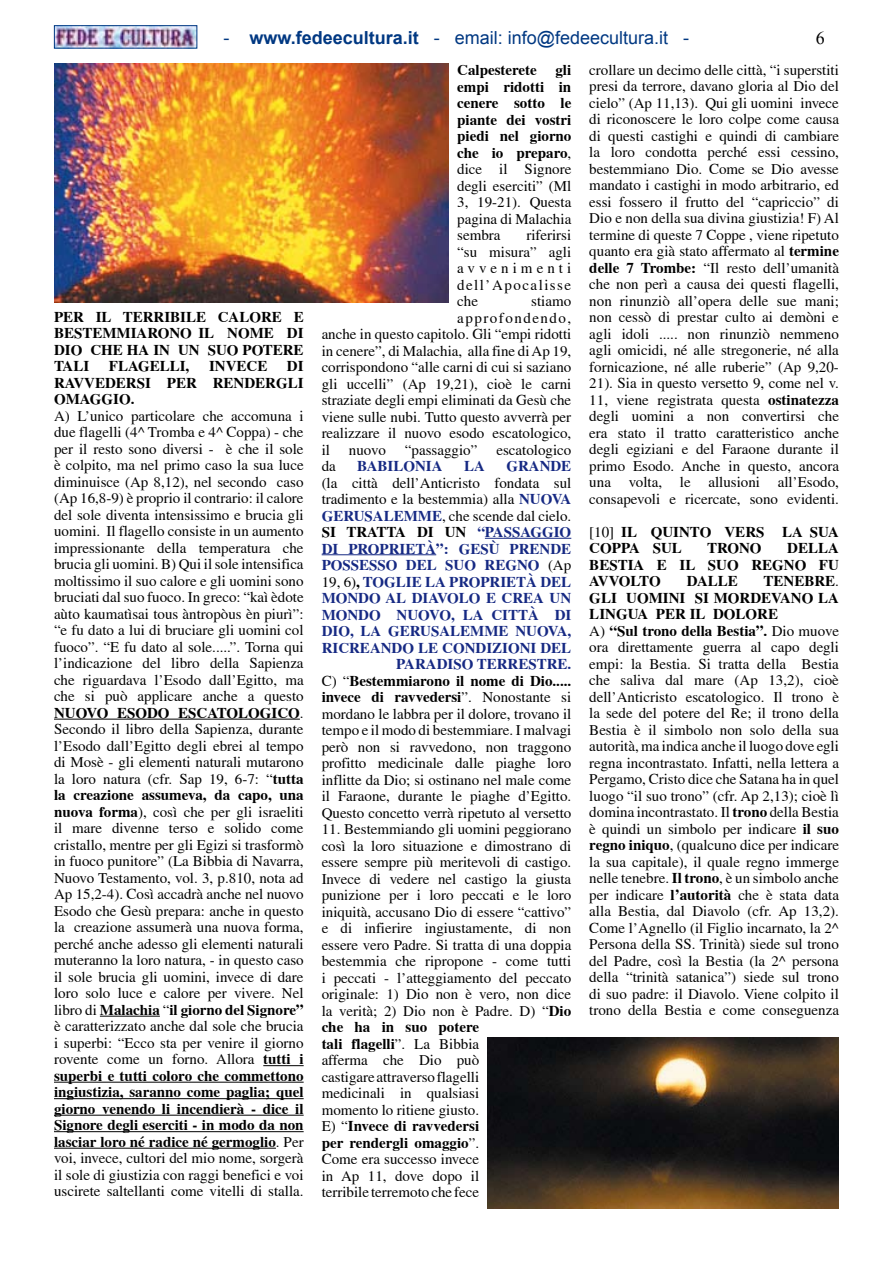
<style>
.page{position:relative;width:893px;height:1263px;background:#fff}
.page>*{position:absolute;margin:0;border:0;box-sizing:border-box;transform-origin:0 0}
.t1{font:18px "Arial";color:#003882}
.t2{font:15px/16.5px "Times";color:#000;text-align:justify}
.t3{font:700 15px/16.5px "Times";color:#000;text-align:justify}
.t4{font:700 15px "Times";color:#162983}
.t5{font:15px "Times";letter-spacing:.1em;color:#000}
.s1{font-weight:700}
.s2{font-weight:400}
.s3{font-weight:700;color:#162983}
</style>
<div class="page">
<img style="left:56px;top:27px;width:139px;height:20px">
<div style="left:54px;top:25px;width:143px;height:24px;border:1px solid #003882"></div>
<hr style="left:54px;top:719px;width:246px;height:1px;background:#000">
<hr style="left:100px;top:1016px;width:60px;height:1px;background:#000">
<hr style="left:263px;top:1065px;width:41px;height:1px;background:#000">
<hr style="left:54px;top:1082px;width:250px;height:1px;background:#000">
<hr style="left:54px;top:1098px;width:250px;height:1px;background:#000">
<hr style="left:54px;top:1115px;width:250px;height:1px;background:#000">
<hr style="left:54px;top:1131px;width:250px;height:1px;background:#000">
<hr style="left:54px;top:1148px;width:222px;height:1px;background:#000">
<hr style="left:485px;top:538px;width:86px;height:1px;background:#162983">
<hr style="left:322px;top:554px;width:114px;height:1px;background:#162983">
<img style="left:54px;top:64px;width:395px;height:239px">
<img style="left:488px;top:1037px;width:351px;height:172px">
<p class="t1" style="left:223px;top:26px;width:467px">- <span class="s1">www.fedeecultura.it</span> - email: info@fedeecultura.it -</p>
<p class="t3" style="left:54px;top:308px;width:251px">PER IL TERRIBILE CALORE E BESTEMMIARONO IL NOME DI DIO CHE HA IN UN SUO POTERE TALI</p>
<p class="t3" style="left:109px;top:358px;width:82px">FLAGELLI,</p>
<p class="t3" style="left:209px;top:358px;width:60px">INVECE</p>
<p class="t3" style="left:54px;top:358px;width:251px;text-indent:233px">DI RAVVEDERSI PER RENDERGLI OMAGGIO.</p>
<p class="t2" style="left:54px;top:407px;width:251px">A) L’unico particolare che accomuna i due flagelli (4^ Tromba e 4^ Coppa) - che per il resto sono diversi - è che il sole è colpito, ma nel primo caso la sua luce diminuisce (Ap 8,12), nel secondo caso (Ap 16,8-9) è proprio il contrario: il calore del sole diventa intensissimo e brucia gli uomini. Il flagello consiste in un aumento impressionante della temperatura che brucia gli uomini. B) Qui il sole intensifica moltissimo il suo calore e gli uomini sono bruciati dal suo fuoco. In greco: “kaì èdote aùto kaumatìsai tous àntropòus èn piurì”: “e fu dato a lui di bruciare gli uomini col fuoco”. “E fu dato al sole.....”. Torna qui l’indicazione del libro della Sapienza che riguardava l’Esodo dall’Egitto, ma che si può applicare anche a questo <span class="s1">NUOVO ESODO ESCATOLOGICO</span>.<br>Secondo il libro della Sapienza, durante l’Esodo dall’Egitto degli ebrei al tempo di Mosè - gli elementi naturali mutarono la loro natura (cfr. Sap 19, 6-7: “<span class="s1">tutta la creazione assumeva, da capo, una nuova forma</span>), così che per gli israeliti il mare divenne terso e solido come cristallo, mentre per gli Egizi si trasformò in fuoco punitore” (La Bibbia di Navarra, Nuovo Testamento, vol. 3, p.810, nota ad Ap 15,2-4). Così accadrà anche nel nuovo Esodo che Gesù prepara: anche in questo la creazione assumerà una nuova forma, perché anche adesso gli elementi naturali muteranno la loro natura, - in questo caso il sole brucia gli uomini, invece di dare loro solo luce e calore per vivere. Nel libro di <span class="s1">Malachia</span> “<span class="s1">il giorno del Signore” </span>è caratterizzato anche dal sole che brucia i superbi: “Ecco sta per venire il giorno rovente come un forno. Allora <span class="s1">tutti i superbi e tutti coloro che commettono ingiustizia, saranno come paglia; quel giorno venendo li incendierà - dice il Signore degli eserciti - in modo da non lasciar loro né radice né germoglio</span>. Per voi, invece, cultori del mio nome, sorgerà il sole di giustizia con raggi benefici e voi uscirete saltellanti come vitelli di stalla.</p>
<p class="t3" style="left:457px;top:61px;width:116px">Calpesterete gli empi ridotti in cenere sotto le piante dei vostri piedi nel giorno che io preparo<span class="s2">, dice il Signore degli eserciti” (Ml 3, 19-21). Questa pagina di Malachia sembra</span></p>
<p class="t2" style="left:457px;top:227px;width:116px;text-indent:69px">riferirsi “su misura” agli avvenimenti dell’Apocalisse che</p>
<p class="t2" style="left:531px;top:293px;width:42px">stiamo</p>
<p class="t5" style="left:457px;top:309px;width:116px">approfondendo,</p>
<p class="t2" style="left:322px;top:326px;width:251px">anche in questo capitolo. Gli “empi ridotti</p>
<p class="t2" style="left:322px;top:342px;width:251px">in cenere”, di Malachia, alla fine di Ap 19,</p>
<p class="t2" style="left:322px;top:359px;width:251px">corrispondono “alle carni di cui si saziano</p>
<p class="t2" style="left:322px;top:375px;width:251px">gli uccelli” (Ap 19,21), cioè le carni</p>
<p class="t2" style="left:322px;top:392px;width:251px">straziate degli empi eliminati da Gesù che</p>
<p class="t2" style="left:322px;top:408px;width:251px">viene sulle nubi. Tutto questo avverrà per</p>
<p class="t2" style="left:322px;top:425px;width:251px">realizzare il nuovo esodo escatologico,</p>
<p class="t2" style="left:322px;top:441px;width:10px">il</p>
<p class="t2" style="left:349px;top:441px;width:38px">nuovo</p>
<p class="t2" style="left:405px;top:441px;width:74px">“passaggio”</p>
<p class="t2" style="left:496px;top:441px;width:76px">escatologico</p>
<p class="t2" style="left:322px;top:458px;width:16px">da</p>
<p class="t4" style="left:357px;top:457px;width:87px">BABILONIA</p>
<p class="t4" style="left:464px;top:457px;width:22px">LA</p>
<p class="t4" style="left:506px;top:457px;width:66px">GRANDE</p>
<p class="t2" style="left:322px;top:474px;width:251px;text-align:right">(la città dell’Anticristo fondata sul tradimento e la bestemmia) alla <span class="s3">NUOVA GERUSALEMME</span>, che scende dal cielo.<br><span class="s1">SI TRATTA DI UN</span> <span class="s3">“PASSAGGIO DI PROPRIETÀ”: GESÙ PRENDE POSSESSO DEL SUO REGNO</span> (Ap 19, 6)<span class="s1">,</span> <span class="s3">TOGLIE LA PROPRIETÀ DEL MONDO AL DIAVOLO E CREA UN MONDO NUOVO, LA CITTÀ DI DIO, LA GERUSALEMME NUOVA, RICREANDO LE CONDIZIONI DEL PARADISO TERRESTRE.<br></span>C) “<span class="s1">Bestemmiarono il nome di Dio..... invece di ravvedersi</span>”. Nonostante si mordano le labbra per il dolore, trovano il tempo e il modo di bestemmiare. I malvagi però non si ravvedono, non traggono profitto medicinale dalle piaghe loro inflitte da Dio; si ostinano nel male come il Faraone, durante le piaghe d’Egitto.<br>Questo concetto verrà ripetuto al versetto</p>
<p class="t2" style="left:322px;top:821px;width:251px;text-align:left">11. Bestemmiando gli uomini peggiorano così la loro situazione e dimostrano di essere sempre più meritevoli di castigo.<br>Invece di vedere nel castigo la giusta punizione per i loro peccati e le loro iniquità, accusano Dio di essere “cattivo” e di infierire ingiustamente, di non essere vero Padre. Si tratta di una doppia bestemmia che ripropone - come tutti i peccati - l’atteggiamento del peccato originale: 1) Dio non è vero, non dice la verità; 2) Dio non è Padre. D) “<span class="s1">Dio che ha in suo potere<br>tali flagelli</span>”. La Bibbia<br>afferma che Dio può<br>castigare attraverso flagelli<br>medicinali in qualsiasi<br>momento lo ritiene giusto.<br>E) “<span class="s1">Invece di ravvedersi<br>per rendergli omaggio</span>”.<br>Come era successo invece<br>in Ap 11, dove dopo il<br>terribile terremoto che fece</p>
<p class="t2" style="left:589px;top:62px;width:251px">crollare un decimo delle città, “i superstiti presi da terrore, davano gloria al Dio del cielo” (Ap 11,13). Qui gli uomini invece di riconoscere le loro colpe come causa di questi castighi e quindi di cambiare la loro condotta perché essi cessino, bestemmiano Dio. Come se Dio avesse mandato i castighi in modo arbitrario, ed essi fossero il frutto del “capriccio” di Dio e non della sua divina giustizia! F) Al termine di queste 7 Coppe , viene ripetuto quanto era già stato affermato al <span class="s1">termine delle 7 Trombe:</span> “Il resto dell’umanità che non perì a causa dei questi flagelli, non rinunziò all’opera delle sue mani; non cessò di prestar culto ai demòni e agli idoli ..... non rinunziò nemmeno agli omicidi, né alle stregonerie, né alla fornicazione, né alle ruberie” (Ap 9,20- 21). Sia in questo versetto 9, come nel v.<br>11, viene registrata questa <span class="s1">ostinatezza </span>degli uomini a non convertirsi che era stato il tratto caratteristico anche degli egiziani e del Faraone durante il primo Esodo. Anche in questo, ancora una volta, le allusioni all’Esodo, consapevoli e ricercate, sono evidenti.</p>
<p class="t3" style="left:589px;top:523px;width:251px"><span class="s2">[10]</span> IL QUINTO VERSÒ LA SUA<br>COPPA SUL</p>
<p class="t3" style="left:707px;top:540px;width:56px">TRONO</p>
<p class="t3" style="left:589px;top:540px;width:251px;text-indent:198px">DELLA BESTIA E IL SUO REGNO FU AVVOLTO</p>
<p class="t3" style="left:687px;top:573px;width:53px">DALLE</p>
<p class="t2" style="left:589px;top:573px;width:251px;text-align:left;text-indent:174px"><span class="s1">TENEBRE</span>.<br><span class="s1">GLI UOMINI SI MORDEVANO LA LINGUA PER IL DOLORE<br></span>A) <span class="s1">“Sul trono della Bestia”.</span> Dio muove ora direttamente guerra al capo degli empi: la Bestia. Si tratta della Bestia che saliva dal mare (Ap 13,2), cioè dell’Anticristo escatologico. Il trono è la sede del potere del Re; il trono della Bestia è il simbolo non solo della sua autorità, ma indica anche il luogo dove egli regna incontrastato. Infatti, nella lettera a Pergamo, Cristo dice che Satana ha in quel luogo “il suo trono” (cfr. Ap 2,13); cioè lì domina incontrastato. Il <span class="s1">trono</span> della Bestia è quindi un simbolo per indicare <span class="s1">il suo regno iniquo</span>, (qualcuno dice per indicare la sua capitale), il quale regno immerge nelle tenebre. <span class="s1">Il trono</span>, è un simbolo anche per indicare <span class="s1">l’autorità</span> che è stata data alla Bestia, dal Diavolo (cfr. Ap 13,2).<br>Come l’Agnello (il Figlio incarnato, la 2^ Persona della SS. Trinità) siede sul trono del Padre, così la Bestia (la 2^ persona della “trinità satanica”) siede sul trono di suo padre: il Diavolo. Viene colpito il trono della Bestia e come conseguenza</p>
</div>
